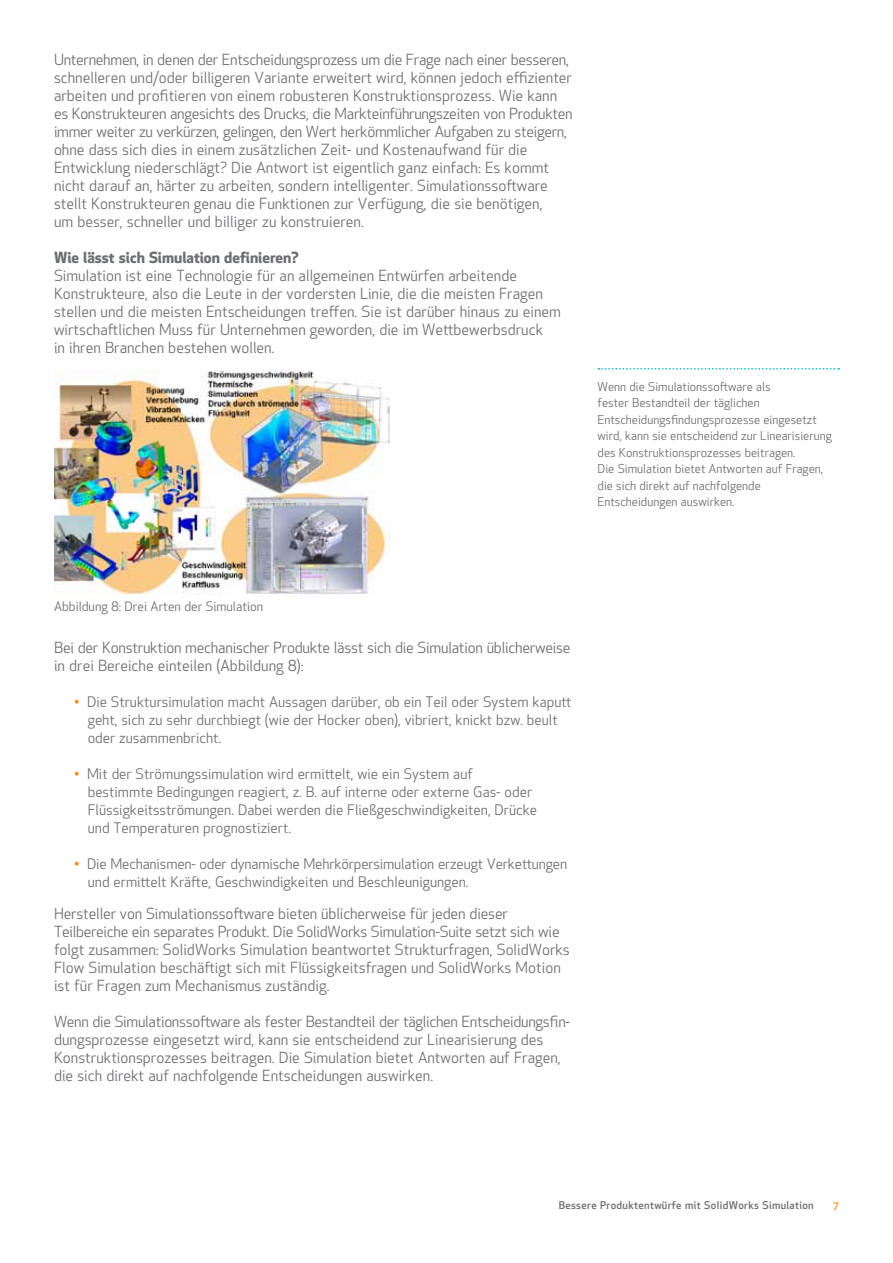
<style>
.page{position:relative;width:893px;height:1263px;background:#fff}
.page>*{position:absolute;margin:0;border:0;box-sizing:border-box;transform-origin:0 0}
.t1{font:15px/18px "SW Apex New";color:#6d6e71}
.t2{font:700 15px "SW Apex New";color:#6d6e71}
.t3{font:14.25px/18px "SW Apex New";color:#6d6e71}
.t4{font:12.75px "SW Apex New";color:#6d6e71}
.t5{font:12px/16.5px "SW Apex New";color:#6d6e71}
.t6{font:500 10.5px "SW Apex New";letter-spacing:.03em;color:#6d6e71}
.t7{font:500 10.5px "SW Apex New";color:#f68b1f}
.s1{font-weight:500;color:#f68b1f}
</style>
<div class="page">
<img style="left:54px;top:371px;width:335px;height:224px">
<svg style="left:598px;top:368px;width:241px;height:2px"></svg>
<p class="t1" style="left:54px;top:51px;width:520px">Unternehmen, in denen der Entscheidungsprozess um die Frage nach einer besseren, schnelleren und/oder billigeren Variante erweitert wird, können jedoch effizienter arbeiten und profitieren von einem robusteren Konstruktionsprozess. Wie kann es Konstrukteuren angesichts des Drucks, die Markteinführungszeiten von Produkten immer weiter zu verkürzen, gelingen, den Wert herkömmlicher Aufgaben zu steigern, ohne dass sich dies in einem zusätzlichen Zeit- und Kostenaufwand für die Entwicklung niederschlägt? Die Antwort ist eigentlich ganz einfach: Es kommt nicht darauf an, härter zu arbeiten, sondern intelligenter. Simulationssoftware stellt Konstrukteuren genau die Funktionen zur Verfügung, die sie benötigen,<br>um besser, schneller und billiger zu konstruieren.</p>
<p class="t2" style="left:54px;top:247px;width:246px">Wie lässt sich Simulation definieren?</p>
<p class="t1" style="left:54px;top:267px;width:508px">Simulation ist eine Technologie für an allgemeinen Entwürfen arbeitende Konstrukteure, also die Leute in der vordersten Linie, die die meisten Fragen stellen und die meisten Entscheidungen treffen. Sie ist darüber hinaus zu einem wirtschaftlichen Muss für Unternehmen geworden, die im Wettbewerbsdruck<br>in ihren Branchen bestehen wollen.</p>
<p class="t5" style="left:598px;top:378px;width:236px">Wenn die Simulationssoftware als<br>fester Bestandteil der täglichen Entscheidungsfindungsprozesse eingesetzt wird, kann sie entscheidend zur Linearisierung des Konstruktionsprozesses beitragen.<br>Die Simulation bietet Antworten auf Fragen, die sich direkt auf nachfolgende Entscheidungen auswirken.</p>
<p class="t4" style="left:54px;top:599px;width:211px">Abbildung 8: Drei Arten der Simulation</p>
<p class="t1" style="left:54px;top:639px;width:518px">Bei der Konstruktion mechanischer Produkte lässt sich die Simulation üblicherweise in drei Bereiche einteilen (Abbildung 8):</p>
<p class="t3" style="left:88px;top:693px;width:485px;text-indent:-14px"><span class="s1">•</span> Die Struktursimulation macht Aussagen darüber, ob ein Teil oder System kaputt geht, sich zu sehr durchbiegt (wie der Hocker oben), vibriert, knickt bzw. beult oder zusammenbricht.</p>
<p class="t3" style="left:88px;top:765px;width:451px;text-indent:-13px"><span class="s1">•</span> Mit der Strömungssimulation wird ermittelt, wie ein System auf bestimmte Bedingungen reagiert, z. B. auf interne oder externe Gas- oder Flüssigkeitsströmungen. Dabei werden die Fließgeschwindigkeiten, Drücke und Temperaturen prognostiziert.</p>
<p class="t3" style="left:88px;top:855px;width:481px;text-indent:-13px"><span class="s1">•</span> Die Mechanismen- oder dynamische Mehrkörpersimulation erzeugt Verkettungen und ermittelt Kräfte, Geschwindigkeiten und Beschleunigungen.</p>
<p class="t1" style="left:54px;top:904px;width:517px">Hersteller von Simulationssoftware bieten üblicherweise für jeden dieser Teilbereiche ein separates Produkt. Die SolidWorks Simulation-Suite setzt sich wie folgt zusammen: SolidWorks Simulation beantwortet Strukturfragen, SolidWorks Flow Simulation beschäftigt sich mit Flüssigkeitsfragen und SolidWorks Motion ist für Fragen zum Mechanismus zuständig.</p>
<p class="t1" style="left:54px;top:1012px;width:518px">Wenn die Simulationssoftware als fester Bestandteil der täglichen Entscheidungsfin&shy;dungsprozesse eingesetzt wird, kann sie entscheidend zur Linearisierung des Konstruktionsprozesses beitragen. Die Simulation bietet Antworten auf Fragen, die sich direkt auf nachfolgende Entscheidungen auswirken.</p>
<p class="t6" style="left:559px;top:1198px;width:257px">Bessere Produktentwürfe mit SolidWorks Simulation</p>
<p class="t7" style="left:833px;top:1198px;width:7px">7</p>
</div>
